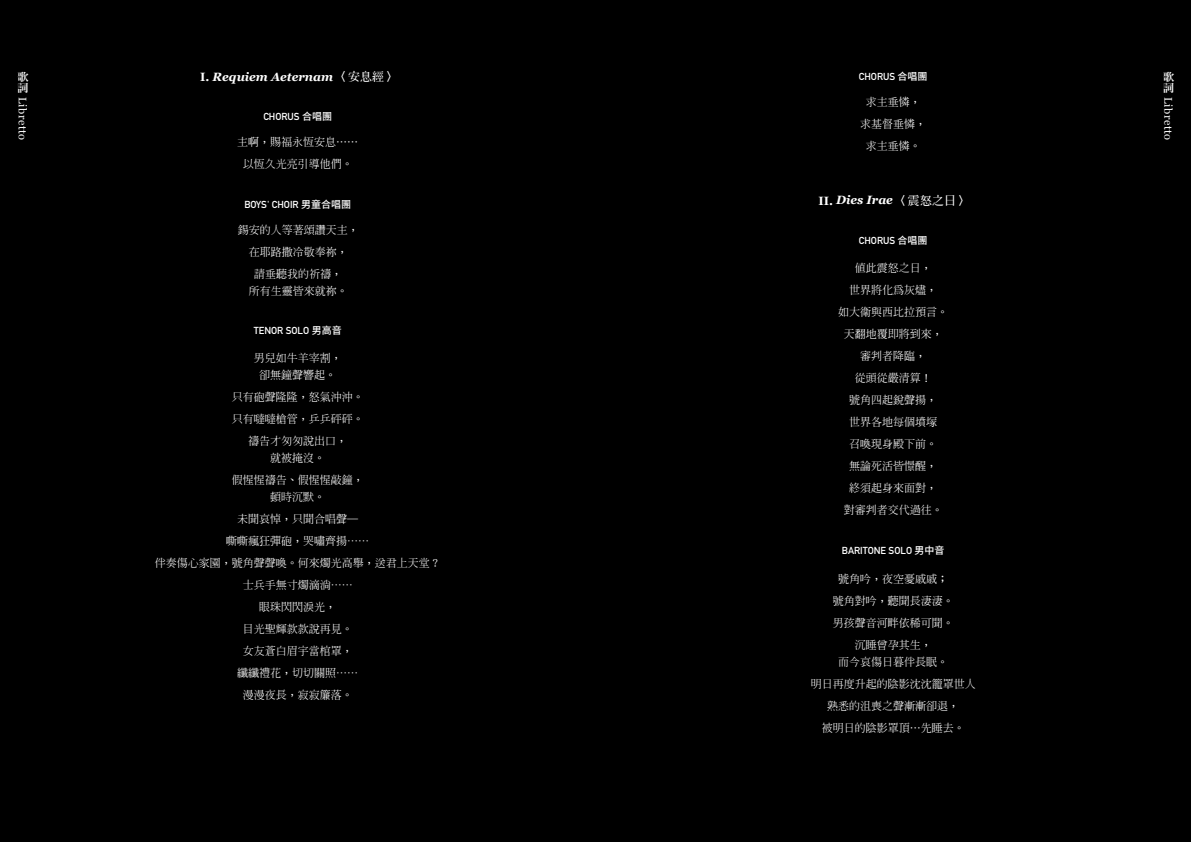
<style>
.page{position:relative;width:1191px;height:842px;background:#000}
.page>*{position:absolute;margin:0;border:0;box-sizing:border-box;transform-origin:0 0}
.t1{font:italic 700 12px "Georgia";color:#fff}
.t2{font:500 11px/22px "AR Shu Lin Ming B5";color:#fff;text-align:center}
.t3{font:11px "Georgia";letter-spacing:.05em;color:#fff}
.t4{font:11px/11.5px "Hira Min Pro N W6";color:#fff}
.t5{font:700 10px "DIN Alternate";color:#fff}
.s1{font-style:normal}
.s2{font-family:"AR Shu Lin Ming B5 Std";font-style:normal}
.s3{font-family:"Noto Sans CJ Ktc";font-weight:500}
.s4{font-family:"Noto Serif CJ Ktc";font-weight:400}
</style>
<div class="page">
<p class="t4" style="left:17px;top:70px;width:12px">歌詞</p>
<p class="t3" style="left:30px;top:97px;width:45px;rotate:90deg">Libretto</p>
<p class="t1" style="left:200px;top:68px;width:197px"><span class="s1">I.</span> Requiem Aeternam <span class="s2">〈安息經〉</span></p>
<p class="t5" style="left:263px;top:109px;width:70px">CHORUS <span class="s3">合唱團</span></p>
<p class="t2" style="left:237px;top:132px;width:123px">主啊，賜福永恆安息……以恆久光亮引導他們。</p>
<p class="t5" style="left:244px;top:196px;width:108px">BOYS' CHOIR <span class="s3">男童合唱團</span></p>
<p class="t2" style="left:238px;top:219px;width:122px">錫安的人等著頌讚天主，在耶路撒冷敬奉<span class="s4">祢</span>，<br>請垂聽我的祈禱，</p>
<p class="t2" style="left:249px;top:280px;width:100px">所有生靈皆來就<span class="s4">祢</span>。</p>
<p class="t5" style="left:254px;top:323px;width:89px">TENOR SOLO <span class="s3">男高音</span></p>
<p class="t2" style="left:254px;top:350px;width:90px;line-height:17px">男兒如牛羊宰割，卻無鐘聲響起。</p>
<p class="t2" style="left:232px;top:387px;width:134px">只有砲聲隆隆，怒氣沖沖。只有噠噠槍管，乒乒砰砰。禱告才匆匆說出口，</p>
<p class="t2" style="left:232px;top:448px;width:134px">就被掩沒。<br>假惺惺禱告、假惺惺敲鐘，</p>
<p class="t2" style="left:155px;top:487px;width:288px">頓時沉默。<br>未聞哀悼，只聞合唱聲—<br>嘶嘶瘋狂彈砲，哭嘯齊揚<span class="s4">……<br></span>伴奏傷心家園，號角聲聲喚。何來燭光高舉，送君上天堂？士兵手無寸燭滴淌<span class="s4">……<br></span>眼珠閃閃淚光，<br>目光聖輝款款說再見。<br>女友蒼白眉宇當棺罩，<br>纖纖禮花，切切關照<span class="s4">……<br></span>漫漫夜長，寂寂簾落。</p>
<p class="t5" style="left:859px;top:69px;width:70px">CHORUS <span class="s3">合唱團</span></p>
<p class="t2" style="left:860px;top:91px;width:67px">求主垂憐，求基督垂憐，求主垂憐。</p>
<p class="t1" style="left:818px;top:191px;width:151px"><span class="s1">II.</span> Dies Irae <span class="s2">〈震怒之日〉</span></p>
<p class="t5" style="left:859px;top:232px;width:70px">CHORUS <span class="s3">合唱團</span></p>
<p class="t2" style="left:838px;top:257px;width:111px">值此震怒之日，<br>世界將化為灰燼，<br>如大衛與西比拉預言。天翻地覆即將到來，審判者降臨，<br>從頭從嚴清算！<br>號角四起銳聲揚，<br>世界各地每個墳塚<br>召喚現身殿下前。<br>無論死活皆憬醒，<br>終須起身來面對，<br>對審判者交代過往。</p>
<p class="t5" style="left:842px;top:543px;width:104px">BARITONE SOLO <span class="s3">男中音</span></p>
<p class="t2" style="left:832px;top:568px;width:122px">號角吟，夜空憂戚戚；號角對吟，聽聞長淒淒。男孩聲音河畔依稀可聞。沉睡曾孕其生，</p>
<p class="t2" style="left:810px;top:651px;width:166px">而今哀傷日暮伴長眠。<br>明日再度升起的陰影沈沈籠罩世人熟悉的沮喪之聲漸漸卻退，<br>被明日的陰影罩頂…先睡去。</p>
<p class="t4" style="left:1163px;top:70px;width:12px">歌詞</p>
<p class="t3" style="left:1176px;top:97px;width:45px;rotate:90deg">Libretto</p>
</div>
